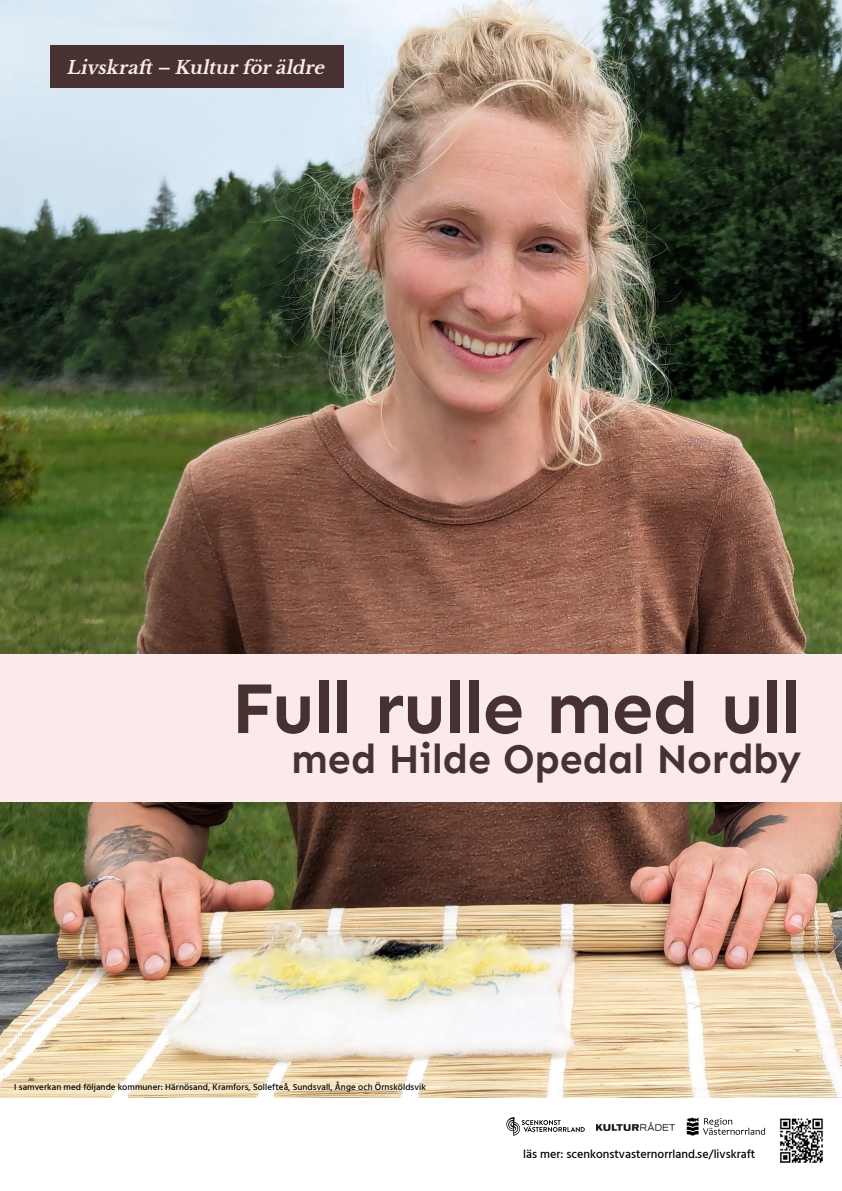
<style>
.page{position:relative;width:842px;height:1191px;background:#fff}
.page>*{position:absolute;margin:0;border:0;box-sizing:border-box;transform-origin:0 0}
.t1{font:700 74.2px "Sen";letter-spacing:-.015em;color:#473231}
.t2{font:700 41px "Sen";letter-spacing:-.01em;color:#473231}
.t3{font:italic 700 18px "Libre Baskerville";color:#fbeaeb}
.t4{font:500 12px "Hind";color:#000}
.t5{font:500 9px "Hind";letter-spacing:.01em;color:#000}
</style>
<div class="page">
<img style="left:0;top:0;width:842px;height:1097px">
<svg style="left:506px;top:1117px;width:79px;height:18px"></svg>
<svg style="left:687px;top:1117px;width:78px;height:18px"></svg>
<img style="left:596px;top:1122px;width:78px;height:8px">
<img style="left:779px;top:1118px;width:44px;height:45px">
<div style="left:50px;top:46px;width:293px;height:42px;background:#473231"></div>
<div style="left:0;top:653px;width:842px;height:148px;background:#fbeaeb"></div>
<h3 class="t3" style="left:67px;top:56px;width:263px">Livskraft – Kultur för äldre</h3>
<h1 class="t1" style="left:231px;top:665px;width:572px">Full rulle med ull</h1>
<h2 class="t2" style="left:291px;top:736px;width:512px">med Hilde Opedal Nordby</h2>
<p class="t5" style="left:14px;top:1081px;width:413px">I samverkan med följande kommuner: Härnösand, Kramfors, Sollefteå, Sundsvall, Ånge och Örnsköldsvik</p>
<h3 class="t4" style="left:523px;top:1146px;width:234px">läs mer: scenkonstvasternorrland.se/livskraft</h3>
</div>
